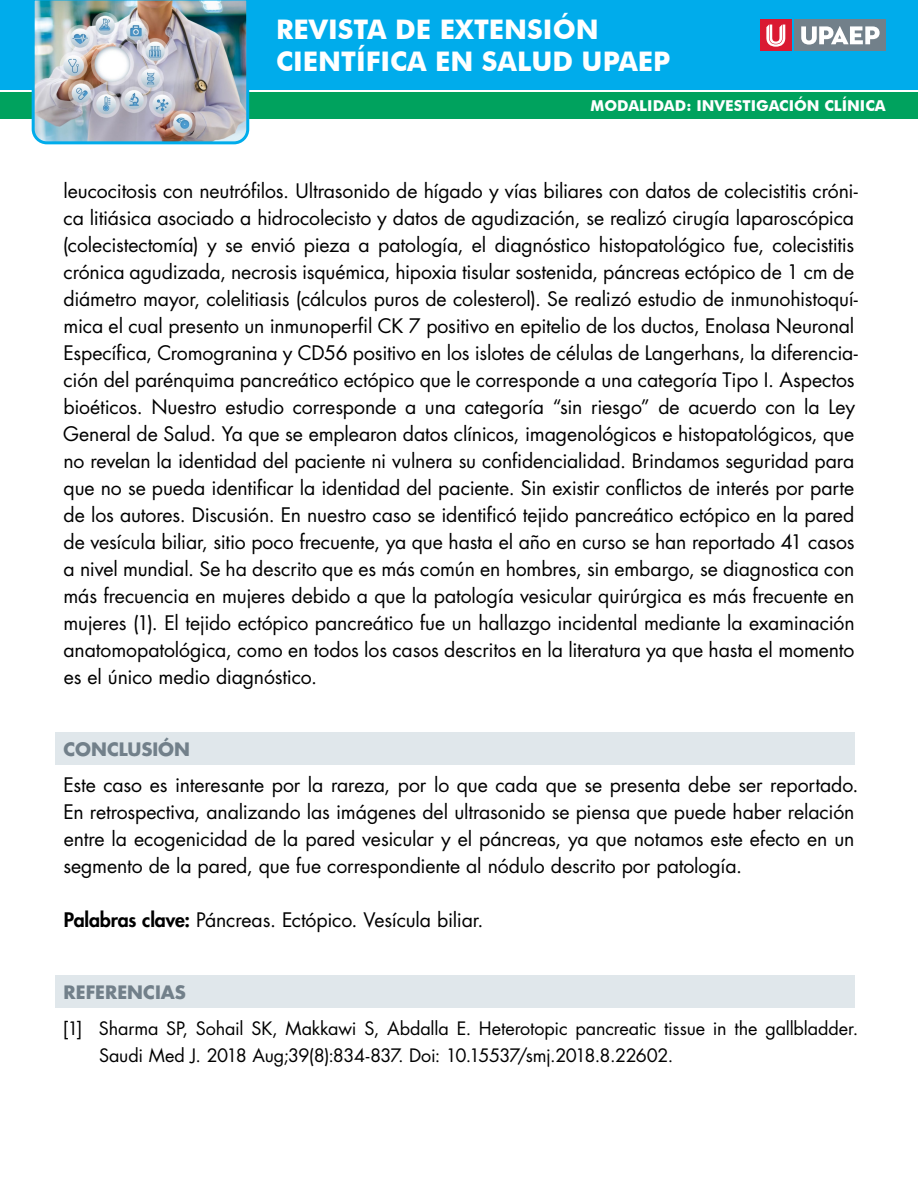
<style>
.page{position:relative;width:918px;height:1188px;background:#fff}
.page>*{position:absolute;margin:0;border:0;box-sizing:border-box;transform-origin:0 0}
.t1{font:700 27px/32.4px "Futura BT";color:#fff}
.cuerpo{font:19.5px/27px "Futura Std";letter-spacing:-.005em;color:#000}
.referencias{font:18px/27px "Futura Std";letter-spacing:-.01em;color:#000}
.apartado{font:700 18px "Futura Std";color:#72808a}
.t2{font:700 15px "Futura BT";color:#fff}
.s1{font-weight:800}
</style>
<div class="page">
<div style="left:0;top:92px;width:918px;height:27px;background:#00a25e"></div>
<div style="left:0;top:0;width:918px;height:90px;background:#00aceb"></div>
<img style="left:31px;top:0;width:219px;height:145px">
<div style="left:795px;top:20px;width:91px;height:31px;background:#72808a"></div>
<svg style="left:801px;top:26px;width:79px;height:19px"></svg>
<div style="left:760px;top:20px;width:32px;height:31px;background:#da1a32"></div>
<svg style="left:766px;top:25px;width:19px;height:22px"></svg>
<div style="left:56px;top:732px;width:799px;height:33px;background:#e0e7eb"></div>
<div style="left:56px;top:975px;width:799px;height:33px;background:#e0e7eb"></div>
<h1 class="t1" style="left:276px;top:13px;width:396px">REVISTA DE EXTENSIÓN<br>CIENTÍFICA EN SALUD UPAEP</h1>
<p class="t2" style="left:591px;top:97px;width:297px">MODALIDAD: INVESTIGACIÓN CLÍNICA</p>
<p class="cuerpo" style="left:63px;top:178px;width:797px">leucocitosis con neutrófilos. Ultrasonido de hígado y vías biliares con datos de colecistitis cróni&shy;ca litiásica asociado a hidrocolecisto y datos de agudización, se realizó cirugía laparoscópica (colecistectomía) y se envió pieza a patología, el diagnóstico histopatológico fue, colecistitis crónica agudizada, necrosis isquémica, hipoxia tisular sostenida, páncreas ectópico de 1 cm de diámetro mayor, colelitiasis (cálculos puros de colesterol). Se realizó estudio de inmunohistoquí&shy;mica el cual presento un inmunoperfil CK 7 positivo en epitelio de los ductos, Enolasa Neuronal Específica, Cromogranina y CD56 positivo en los islotes de células de Langerhans, la diferencia&shy;ción del parénquima pancreático ectópico que le corresponde a una categoría Tipo I. Aspectos bioéticos. Nuestro estudio corresponde a una categoría “sin riesgo” de acuerdo con la Ley General de Salud. Ya que se emplearon datos clínicos, imagenológicos e histopatológicos, que no revelan la identidad del paciente ni vulnera su confidencialidad. Brindamos seguridad para que no se pueda identificar la identidad del paciente. Sin existir conflictos de interés por parte de los autores. Discusión. En nuestro caso se identificó tejido pancreático ectópico en la pared de vesícula biliar, sitio poco frecuente, ya que hasta el año en curso se han reportado 41 casos a nivel mundial. Se ha descrito que es más común en hombres, sin embargo, se diagnostica con más frecuencia en mujeres debido a que la patología vesicular quirúrgica es más frecuente en mujeres (1). El tejido ectópico pancreático fue un hallazgo incidental mediante la examinación anatomopatológica, como en todos los casos descritos en la literatura ya que hasta el momento es el único medio diagnóstico.</p>
<p class="apartado" style="left:64px;top:737px;width:128px">CONCLUSIÓN</p>
<p class="cuerpo" style="left:63px;top:772px;width:797px">Este caso es interesante por la rareza, por lo que cada que se presenta debe ser reportado.<br>En retrospectiva, analizando las imágenes del ultrasonido se piensa que puede haber relación entre la ecogenicidad de la pared vesicular y el páncreas, ya que notamos este efecto en un segmento de la pared, que fue correspondiente al nódulo descrito por patología.</p>
<p class="cuerpo" style="left:64px;top:907px;width:421px"><span class="s1">Palabras clave:</span> Páncreas. Ectópico. Vesícula biliar.</p>
<p class="apartado" style="left:64px;top:980px;width:124px">REFERENCIAS</p>
<p class="referencias" style="left:99px;top:1015px;width:761px;text-indent:-36px">[1] Sharma SP, Sohail SK, Makkawi S, Abdalla E. Heterotopic pancreatic tissue in the gallbladder.<br>Saudi Med J. 2018 Aug;39(8):834-837. Doi: 10.15537/smj.2018.8.22602.</p>
</div>
